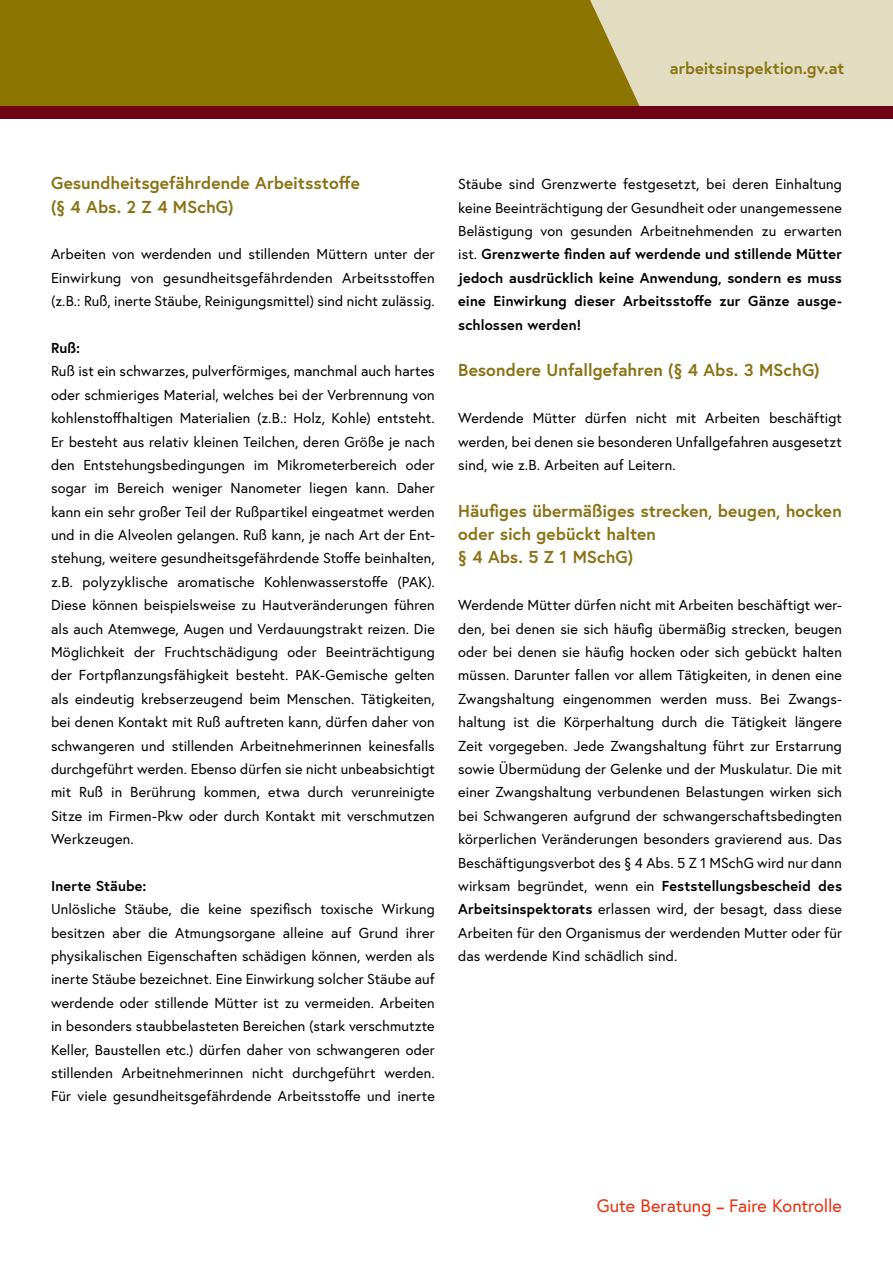
<style>
.page{position:relative;width:893px;height:1263px;background:#fff}
.page>*{position:absolute;margin:0;border:0;box-sizing:border-box;transform-origin:0 0}
.t1{font:18px "Europa Austria";letter-spacing:-.005em;color:#e5310e}
.Merkblatt_h1{font:700 17.25px/23.4px "Europa Austria";letter-spacing:.005em;color:#8a7315}
.t2{font:700 16.5px "Europa Austria";letter-spacing:.005em;color:#8a7315}
.p_Abstand_danach{font:14.4px/23.4px "Europa Austria";letter-spacing:.01em;color:#000;text-align:justify}
.p_Abstand_danach-2{font:700 14.4px/23.4px "Europa Austria";letter-spacing:.01em;color:#000;text-align:justify}
.Merkblatt_p{font:700 14.4px "Europa Austria";letter-spacing:.01em;color:#000}
.s1{font-weight:400}
.s2{font-weight:700}
.s3{font-weight:700;font-size:14.4px}
</style>
<div class="page">
<div style="left:0;top:0;width:893px;height:108px;background:#e2dcc0"></div>
<div style="left:0;top:0;width:640px;height:106px;background:#8b7400"></div>
<div style="left:0;top:106px;width:893px;height:13px;background:#6e0316"></div>
<p class="t2" style="left:670px;top:56px;width:176px">arbeitsinspektion.gv.at</p>
<h1 class="Merkblatt_h1" style="left:51px;top:171px;width:310px">Gesundheitsgefährdende Arbeitsstoffe (§ 4 Abs. 2 Z 4 MSchG)</h1>
<p class="p_Abstand_danach" style="left:51px;top:242px;width:385px">Arbeiten von werdenden und stillenden Müttern unter der Einwirkung von gesundheitsgefährdenden Arbeitsstoffen (z.B.: Ruß, inerte Stäube, Reinigungsmittel) sind nicht zulässig.</p>
<p class="Merkblatt_p" style="left:51px;top:338px;width:31px">Ruß:</p>
<p class="p_Abstand_danach" style="left:51px;top:359px;width:385px">Ruß ist ein schwarzes, pulverförmiges, manchmal auch hartes oder schmieriges Material, welches bei der Verbrennung von kohlenstoffhaltigen Materialien (z.B.: Holz, Kohle) entsteht.<br>Er besteht aus relativ kleinen Teilchen, deren Größe je nach den Entstehungsbedingungen im Mikrometerbereich oder sogar im Bereich weniger Nanometer liegen kann. Daher kann ein sehr großer Teil der Rußpartikel eingeatmet werden und in die Alveolen gelangen. Ruß kann, je nach Art der Ent&shy;stehung, weitere gesundheitsgefährdende Stoffe beinhalten, z.B. polyzyklische aromatische Kohlenwasserstoffe (PAK).<br>Diese können beispielsweise zu Hautveränderungen führen als auch Atemwege, Augen und Verdauungstrakt reizen. Die Möglichkeit der Fruchtschädigung oder Beeinträchtigung der Fortpflanzungsfähigkeit besteht. PAK-Gemische gelten als eindeutig krebserzeugend beim Menschen. Tätigkeiten, bei denen Kontakt mit Ruß auftreten kann, dürfen daher von schwangeren und stillenden Arbeitnehmerinnen keinesfalls durchgeführt werden. Ebenso dürfen sie nicht unbeabsichtigt mit Ruß in Berührung kommen, etwa durch verunreinigte Sitze im Firmen-Pkw oder durch Kontakt mit verschmutzen Werkzeugen.</p>
<p class="Merkblatt_p" style="left:51px;top:876px;width:97px">Inerte Stäube:</p>
<p class="p_Abstand_danach" style="left:51px;top:897px;width:385px">Unlösliche Stäube, die keine spezifisch toxische Wirkung besitzen aber die Atmungsorgane alleine auf Grund ihrer physikalischen Eigenschaften schädigen können, werden als inerte Stäube bezeichnet. Eine Einwirkung solcher Stäube auf werdende oder stillende Mütter ist zu vermeiden. Arbeiten in besonders staubbelasteten Bereichen (stark verschmutzte Keller, Baustellen etc.) dürfen daher von schwangeren oder stillenden Arbeitnehmerinnen nicht durchgeführt werden.<br>Für viele gesundheitsgefährdende Arbeitsstoffe und inerte</p>
<p class="p_Abstand_danach-2" style="left:458px;top:172px;width:385px"><span class="s1">Stäube sind Grenzwerte festgesetzt, bei deren Einhaltung keine Beeinträchtigung der Gesundheit oder unangemessene Belästigung von gesunden Arbeitnehmenden zu erwarten ist.</span> Grenzwerte finden auf werdende und stillende Mütter jedoch ausdrücklich keine Anwendung, sondern es muss eine Einwirkung dieser Arbeitsstoffe zur Gänze ausge&shy;schlossen werden!</p>
<h1 class="Merkblatt_h1" style="left:458px;top:358px;width:363px">Besondere Unfallgefahren (§ 4 Abs. 3 MSchG)</h1>
<p class="p_Abstand_danach" style="left:458px;top:406px;width:385px">Werdende Mütter dürfen nicht mit Arbeiten beschäftigt werden, bei denen sie besonderen Unfallgefahren ausgesetzt sind, wie z.B. Arbeiten auf Leitern.</p>
<h1 class="Merkblatt_h1" style="left:458px;top:498px;width:385px">Häufiges übermäßiges strecken, beugen, hocken oder sich gebückt halten<br>§ 4 Abs. 5 Z 1 MSchG)</h1>
<p class="p_Abstand_danach" style="left:458px;top:593px;width:385px">Werdende Mütter dürfen nicht mit Arbeiten beschäftigt wer&shy;den, bei denen sie sich häufig übermäßig strecken, beugen oder bei denen sie häufig hocken oder sich gebückt halten müssen. Darunter fallen vor allem Tätigkeiten, in denen eine Zwangshaltung eingenommen werden muss. Bei Zwangs&shy;haltung ist die Körperhaltung durch die Tätigkeit längere Zeit vorgegeben. Jede Zwangshaltung führt zur Erstarrung sowie Übermüdung der Gelenke und der Muskulatur. Die mit einer Zwangshaltung verbundenen Belastungen wirken sich bei Schwangeren aufgrund der schwangerschaftsbedingten körperlichen Veränderungen besonders gravierend aus. Das Beschäftigungsverbot des § 4 Abs. 5 Z 1 MSchG wird nur dann wirksam begründet, wenn ein <span class="s2">Feststellungsbescheid des Arbeitsinspektorats</span> erlassen wird, der besagt, dass diese Arbeiten für den Organismus der werdenden Mutter oder für das werdende Kind schädlich sind.</p>
<p class="t1" style="left:597px;top:1194px;width:247px">Gute Beratung <span class="s3">–</span> Faire Kontrolle</p>
</div>
